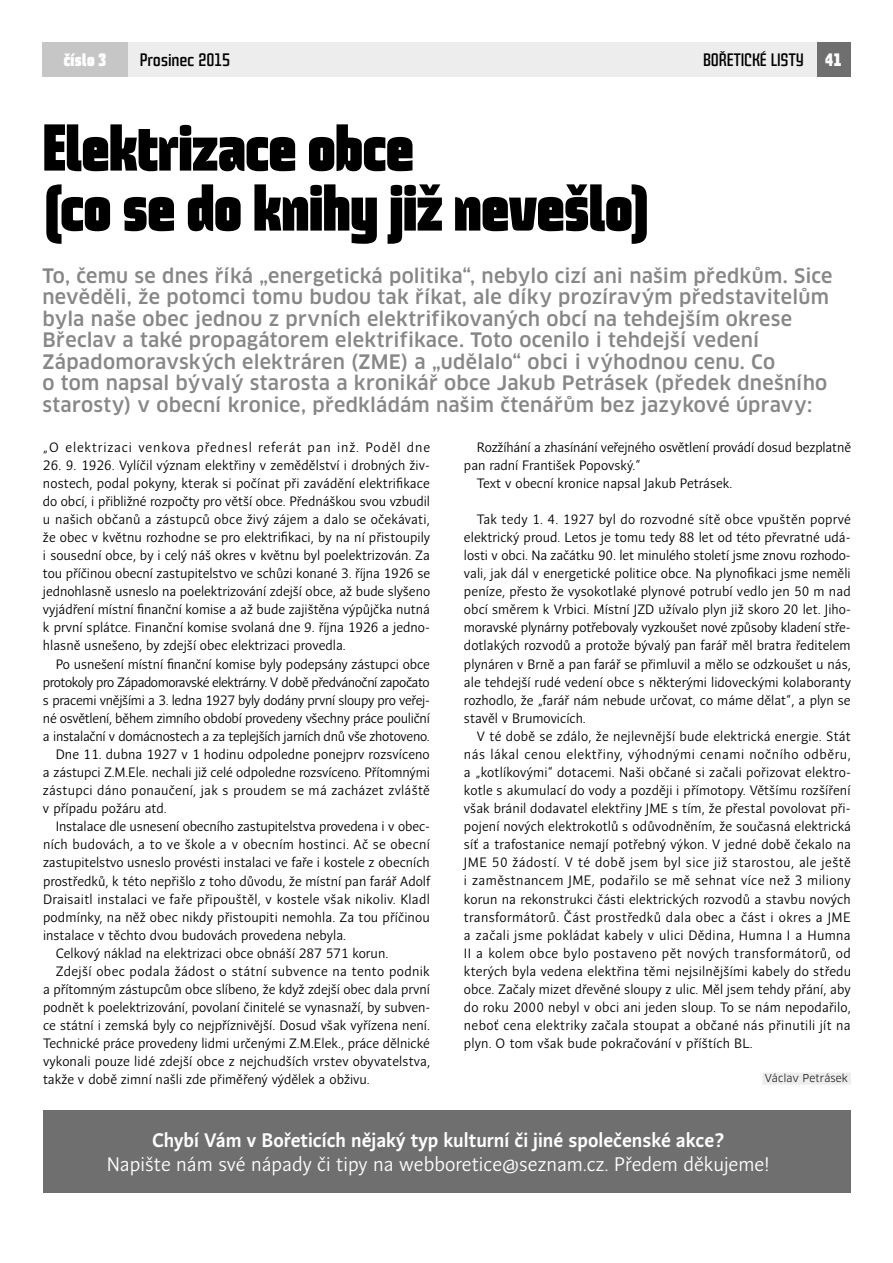
<style>
.page{position:relative;width:893px;height:1263px;background:#fff}
.page>*{position:absolute;margin:0;border:0;box-sizing:border-box;transform-origin:0 0}
.t1{font:700 66px/60px "Fenix 23";letter-spacing:-.005em;color:#000}
.t2{font:500 19.5px/21.5px "Clan";letter-spacing:.01em;color:#878787}
.t3{font:19.5px "Andulka Sans";color:#fff}
.t4{font:700 19.5px "Andulka Sans";color:#fff}
.t5{font:18px "Fenix 23";letter-spacing:.025em;color:#000}
.t6{font:700 18px "Fenix 23";letter-spacing:.025em;color:#fff}
.t7{font:13.5px/18.1px "Andulka Sans";color:#000;text-align:justify}
.t8{font:13.5px "Andulka Sans";letter-spacing:-.02em;color:#000}
.t9{font:13.5px "Andulka Sans";letter-spacing:.02em;color:#000}
.t10{font:13.5px "Andulka Sans";letter-spacing:-.035em;color:#000}
.t11{font:13.5px "Andulka Sans";letter-spacing:.06em;color:#000}
.t12{font:13.5px "Andulka Sans";letter-spacing:.025em;color:#000}
.t13{font:10.5px "Clan";letter-spacing:.01em;color:#000}
.s1{font-weight:700;color:#fff}
.s2{font-family:"Fenix 22";color:#ededed}
</style>
<div class="page">
<div style="left:816px;top:43px;width:34px;height:34px;background:#706f6f"></div>
<div style="left:43px;top:43px;width:85px;height:34px;background:#c6c6c6"></div>
<div style="left:128px;top:43px;width:688px;height:34px;background:#ededed"></div>
<div style="left:762px;top:1072px;width:89px;height:12px;background:#ededed"></div>
<div style="left:43px;top:1110px;width:808px;height:82px;background:#706f6f"></div>
<h3 class="t6" style="left:64px;top:50px;width:44px">číslo 3</h3>
<h3 class="t5" style="left:140px;top:51px;width:91px">Prosinec 2015</h3>
<h3 class="t5" style="left:703px;top:51px;width:139px">BOŘETICKÉ LISTY <span class="s1">41</span></h3>
<h1 class="t1" style="left:43px;top:120px;width:609px">Elektrizace obce<br>(co se do knihy již nevešlo)</h1>
<p class="t2" style="left:43px;top:265px;width:791px">To, čemu se dnes říká „energetická politika“, nebylo cizí ani našim předkům. Sice nevěděli, že potomci tomu budou tak říkat, ale díky prozíravým představitelům byla naše obec jednou z prvních elektrifikovaných obcí na tehdejším okrese Břeclav a také propagátorem elektrifikace. Toto ocenilo i tehdejší vedení Západomoravských elektráren (ZME) a „udělalo“ obci i výhodnou cenu. Co<br>o tom napsal bývalý starosta a kronikář obce Jakub Petrásek (předek dnešního starosty) v obecní kronice, předkládám našim čtenářům bez jazykové úpravy:</p>
<p class="t11" style="left:43px;top:439px;width:389px">„O elektrizaci venkova přednesl referát pan inž. Poděl dne</p>
<p class="t7" style="left:43px;top:456px;width:389px">26. 9. 1926. Vylíčil význam elektřiny v zemědělství i drobných živ&shy;nostech, podal pokyny, kterak si počínat při zavádění elektrifikace do obcí, i přibližné rozpočty pro větší obce. Přednáškou svou vzbudil u našich občanů a zástupců obce živý zájem a dalo se očekávati, že obec v květnu rozhodne se pro elektrifikaci, by na ní přistoupily i sousední obce, by i celý náš okres v květnu byl poelektrizován. Za tou příčinou obecní zastupitelstvo ve schůzi konané 3. října 1926 se jednohlasně usneslo na poelektrizování zdejší obce, až bude slyšeno vyjádření místní finanční komise a až bude zajištěna výpůjčka nutná k první splátce. Finanční komise svolaná dne 9. října 1926 a jedno&shy;hlasně usnešeno, by zdejší obec elektrizaci provedla.</p>
<p class="t7" style="left:56px;top:655px;width:376px">Po usnešení místní finanční komise byly podepsány zástupci obce</p>
<p class="t10" style="left:43px;top:674px;width:388px">protokoly pro Západomoravské elektrárny. V době předvánoční započato</p>
<p class="t8" style="left:43px;top:692px;width:388px">s pracemi vnějšími a 3. ledna 1927 byly dodány první sloupy pro veřej-</p>
<p class="t8" style="left:43px;top:710px;width:388px">né osvětlení, během zimního období provedeny všechny práce pouliční</p>
<p class="t8" style="left:43px;top:728px;width:388px">a instalační v domácnostech a za teplejších jarních dnů vše zhotoveno.</p>
<p class="t7" style="left:56px;top:745px;width:375px">Dne 11. dubna 1927 v 1 hodinu odpoledne ponejprv rozsvíceno</p>
<p class="t7" style="left:43px;top:763px;width:388px">a zástupci Z.M.Ele. nechali již celé odpoledne rozsvíceno. Přítomnými</p>
<p class="t9" style="left:43px;top:782px;width:388px">zástupci dáno ponaučení, jak s proudem se má zacházet zvláště</p>
<p class="t7" style="left:43px;top:799px;width:125px">v případu požáru atd.</p>
<p class="t7" style="left:56px;top:817px;width:376px">Instalace dle usnesení obecního zastupitelstva provedena i v obec-</p>
<p class="t9" style="left:43px;top:837px;width:388px">ních budovách, a to ve škole a v obecním hostinci. Ač se obecní</p>
<p class="t7" style="left:43px;top:854px;width:388px">zastupitelstvo usneslo provésti instalaci ve faře i kostele z obecních</p>
<p class="t7" style="left:43px;top:872px;width:389px">prostředků, k této nepřišlo z toho důvodu, že místní pan farář Adolf</p>
<p class="t9" style="left:43px;top:891px;width:388px">Draisaitl instalaci ve faře připouštěl, v kostele však nikoliv. Kladl</p>
<p class="t7" style="left:43px;top:908px;width:388px">podmínky, na něž obec nikdy přistoupiti nemohla. Za tou příčinou</p>
<p class="t7" style="left:43px;top:926px;width:305px">instalace v těchto dvou budovách provedena nebyla.</p>
<p class="t7" style="left:56px;top:944px;width:334px">Celkový náklad na elektrizaci obce obnáší 287 571 korun.</p>
<p class="t12" style="left:56px;top:963px;width:376px">Zdejší obec podala žádost o státní subvence na tento podnik</p>
<p class="t7" style="left:43px;top:980px;width:388px">a přítomným zástupcům obce slíbeno, že když zdejší obec dala první</p>
<p class="t7" style="left:43px;top:998px;width:389px">podnět k poelektrizování, povolaní činitelé se vynasnaží, by subven-</p>
<p class="t7" style="left:43px;top:1016px;width:389px">ce státní i zemská byly co nejpříznivější. Dosud však vyřízena není.</p>
<p class="t7" style="left:43px;top:1034px;width:388px">Technické práce provedeny lidmi určenými Z.M.Elek., práce dělnické</p>
<p class="t7" style="left:43px;top:1052px;width:389px">vykonali pouze lidé zdejší obce z nejchudších vrstev obyvatelstva,</p>
<p class="t7" style="left:43px;top:1071px;width:328px">takže v době zimní našli zde přiměřený výdělek a obživu.</p>
<p class="t7" style="left:477px;top:438px;width:376px">Rozžíhání a zhasínání veřejného osvětlení provádí dosud bezplatně</p>
<p class="t7" style="left:464px;top:456px;width:178px">pan radní František Popovský.“</p>
<p class="t7" style="left:477px;top:474px;width:257px">Text v obecní kronice napsal Jakub Petrásek.</p>
<p class="t7" style="left:464px;top:510px;width:389px;text-indent:13px">Tak tedy 1. 4. 1927 byl do rozvodné sítě obce vpuštěn poprvé elektrický proud. Letos je tomu tedy 88 let od této převratné udá&shy;losti v obci. Na začátku 90. let minulého století jsme znovu rozhodo&shy;vali, jak dál v energetické politice obce. Na plynofikaci jsme neměli peníze, přesto že vysokotlaké plynové potrubí vedlo jen 50 m nad obcí směrem k Vrbici. Místní JZD užívalo plyn již skoro 20 let. Jiho&shy;moravské plynárny potřebovaly vyzkoušet nové způsoby kladení stře&shy;dotlakých rozvodů a protože bývalý pan farář měl bratra ředitelem plynáren v Brně a pan farář se přimluvil a mělo se odzkoušet u nás, ale tehdejší rudé vedení obce s některými lidoveckými kolaboranty rozhodlo, že „farář nám nebude určovat, co máme dělat“, a plyn se stavěl v Brumovicích.</p>
<p class="t7" style="left:464px;top:727px;width:389px;text-indent:13px">V té době se zdálo, že nejlevnější bude elektrická energie. Stát nás lákal cenou elektřiny, výhodnými cenami nočního odběru, a „kotlíkovými“ dotacemi. Naši občané si začali pořizovat elektro&shy;kotle s akumulací do vody a později i přímotopy. Většímu rozšíření však bránil dodavatel elektřiny JME s tím, že přestal povolovat při&shy;pojení nových elektrokotlů s odůvodněním, že současná elektrická síť a trafostanice nemají potřebný výkon. V jedné době čekalo na JME 50 žádostí. V té době jsem byl sice již starostou, ale ještě i zaměstnancem JME, podařilo se mě sehnat více než 3 miliony korun na rekonstrukci části elektrických rozvodů a stavbu nových transformátorů. Část prostředků dala obec a část i okres a JME a začali jsme pokládat kabely v ulici Dědina, Humna I a Humna II a kolem obce bylo postaveno pět nových transformátorů, od kterých byla vedena elektřina těmi nejsilnějšími kabely do středu obce. Začaly mizet dřevěné sloupy z ulic. Měl jsem tehdy přání, aby do roku 2000 nebyl v obci ani jeden sloup. To se nám nepodařilo, neboť cena elektriky začala stoupat a občané nás přinutili jít na plyn. O tom však bude pokračování v příštích BL.</p>
<p class="t13" style="left:765px;top:1072px;width:88px">Václav Petrásek<span class="s2">i</span></p>
<h2 class="t4" style="left:152px;top:1129px;width:574px">Chybí Vám v Bořeticích nějaký typ kulturní či jiné společenské akce?</h2>
<h2 class="t3" style="left:107px;top:1152px;width:665px">Napište nám své nápady či tipy na webboretice@seznam.cz. Předem děkujeme!</h2>
</div>
